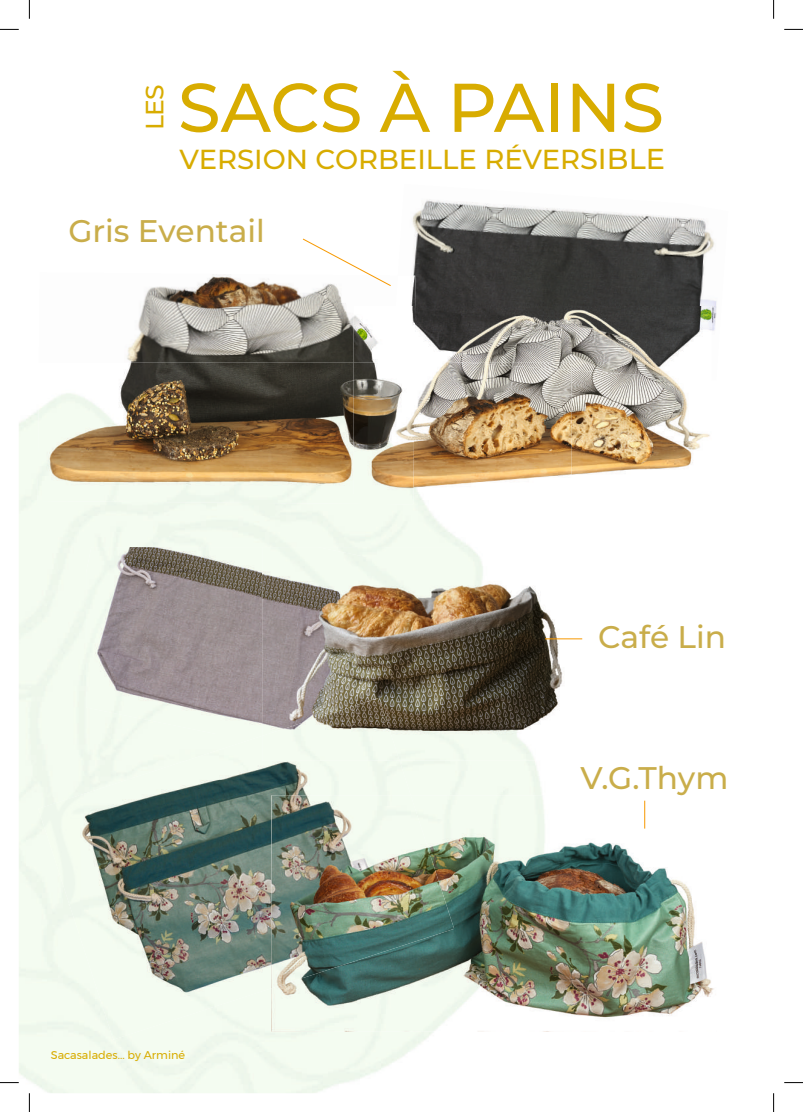
<style>
.page{position:relative;width:803px;height:1112px;background:#fff}
.page>*{position:absolute;margin:0;border:0;box-sizing:border-box;transform-origin:0 0}
.t1{font:500 68.75px "Montserrat";color:#d8ac00}
.t2{font:500 31.25px "Montserrat";color:#c9ad4a}
.t3{font:500 27.5px "Montserrat";color:#d8ac00}
.t4{font:500 25px "Montserrat";color:#d8ac00}
.t5{font:11.25px "Montserrat";color:#d8ac00}
.s1{font-size:28.75px}
</style>
<div class="page">
<img style="left:127px;top:274px;width:227px;height:88px">
<img style="left:38px;top:362px;width:375px;height:142px">
<img style="left:79px;top:778px;width:208px;height:261px">
<div style="left:38px;top:794px;width:42px;height:143px;background:#f3fbf0"></div>
<img style="left:286px;top:760px;width:125px;height:35px">
<img style="left:127px;top:735px;width:160px;height:44px">
<img style="left:400px;top:795px;width:314px;height:236px">
<img style="left:357px;top:987px;width:43px;height:44px">
<img style="left:271px;top:987px;width:86px;height:44px">
<img style="left:271px;top:795px;width:183px;height:192px">
<img style="left:86px;top:547px;width:176px;height:187px">
<img style="left:366px;top:547px;width:216px;height:213px">
<img style="left:262px;top:697px;width:137px;height:63px">
<img style="left:262px;top:547px;width:104px;height:187px">
<img style="left:267px;top:705px;width:89px;height:29px">
<svg style="left:644px;top:800px;width:1px;height:28px"></svg>
<hr style="left:545px;top:638px;width:37px;height:1px;background:#f79900">
<img style="left:412px;top:200px;width:305px;height:131px">
<img style="left:411px;top:275px;width:4px;height:31px">
<img style="left:571px;top:380px;width:139px;height:95px">
<img style="left:415px;top:380px;width:156px;height:114px">
<img style="left:354px;top:315px;width:61px;height:179px">
<img style="left:415px;top:306px;width:296px;height:74px">
<img style="left:464px;top:362px;width:107px;height:8px">
<img style="left:392px;top:306px;width:23px;height:53px">
<svg style="left:302px;top:238px;width:89px;height:49px"></svg>
<svg style="left:0;top:29px;width:19px;height:1px"></svg>
<svg style="left:784px;top:29px;width:19px;height:1px"></svg>
<svg style="left:0;top:1082px;width:19px;height:1px"></svg>
<svg style="left:784px;top:1082px;width:19px;height:1px"></svg>
<svg style="left:29px;top:0;width:1px;height:19px"></svg>
<svg style="left:29px;top:1093px;width:1px;height:18px"></svg>
<svg style="left:773px;top:0;width:1px;height:19px"></svg>
<svg style="left:773px;top:1093px;width:1px;height:18px"></svg>
<p class="t4" style="left:137px;top:130px;width:48px;rotate:-90deg">LES</p>
<h1 class="t1" style="left:178px;top:59px;width:488px">SACS À PAINS</h1>
<p class="t3" style="left:179px;top:140px;width:487px">VERSION CORBEILLE RÉVER<span class="s1">SIBLE</span></p>
<p class="t2" style="left:68px;top:209px;width:198px">Gris Eventail</p>
<p class="t5" style="left:51px;top:1046px;width:136px">Sacasalades... by Arminé</p>
<p class="t2" style="left:598px;top:615px;width:129px">Café Lin</p>
<p class="t2" style="left:580px;top:756px;width:149px">V.G.Thym</p>
</div>
